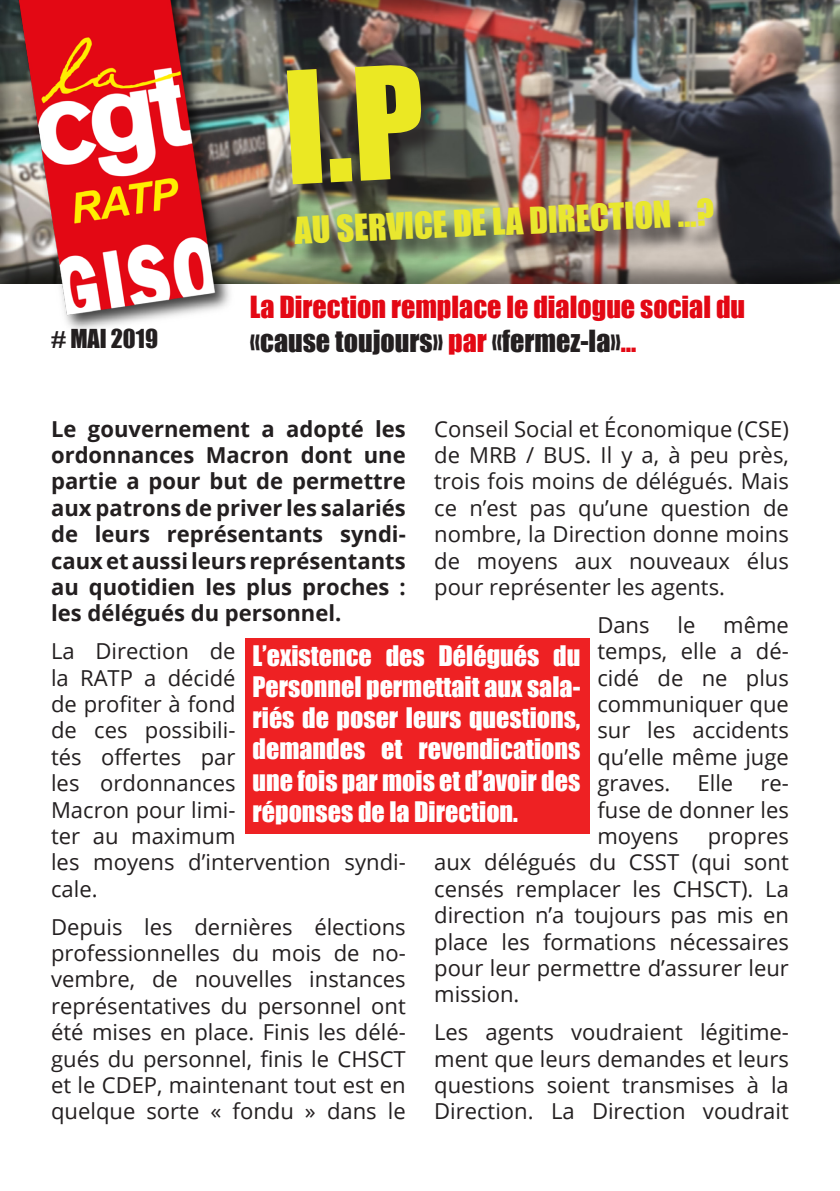
<style>
.page{position:relative;width:840px;height:1191px;background:#fff}
.page>*{position:absolute;margin:0;border:0;box-sizing:border-box;transform-origin:0 0}
.t1{font:34px "Impact";color:#e9e72f}
.t2{font:28px/33.6px "Impact";color:#e30814}
.t3{font:26px/31.2px "Impact";color:#fff;text-align:justify}
.t4{font:24px "Impact";color:#231f20}
.t5{font:22px/26.4px "Open Sans";color:#231f20;text-align:justify}
.t6{font:700 22px/26.4px "Open Sans";color:#231f20;text-align:justify}
.s1{color:#231f20}
</style>
<div class="page">
<div style="left:0;top:0;width:839px;height:287px;background:#231f20;opacity:.5"></div>
<img style="left:10px;top:0;width:228px;height:330px">
<div style="left:298px;top:202px;width:439px;height:67px;background:#231f20;opacity:.75"></div>
<div style="left:290px;top:69px;width:156px;height:140px;background:#231f20;opacity:.75"></div>
<div style="left:245px;top:638px;width:345px;height:195px;background:#ee2123"></div>
<svg style="left:287px;top:64px;width:137px;height:120px;background:#4c4742"></svg>
<p class="t4" style="left:51px;top:320px;width:108px"># MAI 2019</p>
<p class="t1" style="left:293px;top:202px;width:421px;rotate:-2deg">AU SERVICE DE LA DIRECTION ...?</p>
<p class="t2" style="left:249px;top:290px;width:496px">La Direction remplace le dialogue social du <span class="s1">«cause toujours»</span> par <span class="s1">«fermez-la»</span>…</p>
<p class="t5" style="left:434px;top:415px;width:356px">Conseil Social et Économique (CSE) de MRB / BUS. Il y a, à peu près, trois fois moins de délégués. Mais ce n’est pas qu’une question de nombre, la Direction donne moins de moyens aux nouveaux élus pour représenter les agents.</p>
<p class="t5" style="left:597px;top:611px;width:54px">Dans</p>
<p class="t5" style="left:677px;top:611px;width:19px">le</p>
<p class="t6" style="left:51px;top:415px;width:356px">Le gouvernement a adopté les ordonnances Macron dont une partie a pour but de permettre aux patrons de priver les salariés de leurs représentants syndi&shy;caux et aussi leurs représentants au quotidien les plus proches : les délégués du personnel.</p>
<p class="t5" style="left:51px;top:637px;width:356px;text-align:left">La Direction de<br>la RATP a décidé<br>de profiter à fond<br>de ces possibili-<br>tés offertes par<br>les ordonnances<br>Macron pour limi-<br>ter au maximum<br>les moyens d’intervention syndi&shy;cale.</p>
<p class="t5" style="left:51px;top:912px;width:356px">Depuis les dernières élections professionnelles du mois de no&shy;vembre, de nouvelles instances représentatives du personnel ont été mises en place. Finis les délé&shy;gués du personnel, finis le CHSCT et le CDEP, maintenant tout est en quelque sorte « fondu » dans le</p>
<p class="t5" style="left:597px;top:611px;width:193px;text-indent:126px">même temps, elle a dé&shy;cidé de ne plus communiquer que sur les accidents qu’elle même juge graves. Elle re&shy;fuse de donner les moyens</p>
<p class="t3" style="left:252px;top:639px;width:329px">L’existence des Délégués du Personnel permettait aux sala&shy;riés de poser leurs questions, demandes et revendications une fois par mois et d’avoir des réponses de la Direction.</p>
<p class="t5" style="left:434px;top:822px;width:356px;text-indent:273px">propres aux délégués du CSST (qui sont censés remplacer les CHSCT). La direction n’a toujours pas mis en place les formations nécessaires pour leur permettre d’assurer leur mission.</p>
<p class="t5" style="left:434px;top:1018px;width:356px">Les agents voudraient légitime&shy;ment que leurs demandes et leurs questions soient transmises à la Direction. La Direction voudrait</p>
</div>
